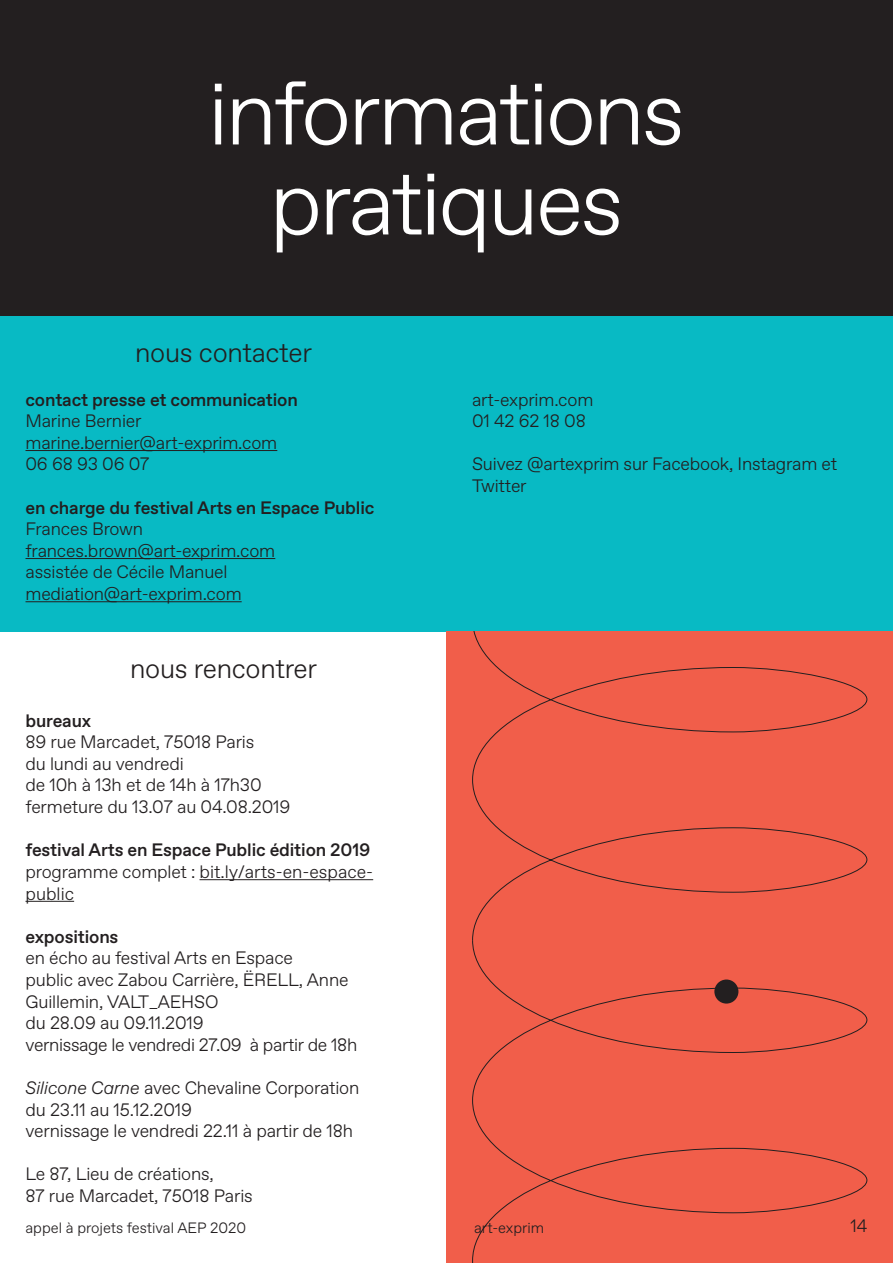
<style>
.page{position:relative;width:893px;height:1263px;background:#fff}
.page>*{position:absolute;margin:0;border:0;box-sizing:border-box;transform-origin:0 0}
.t1{font:300 90px/90px "Favorit Std";letter-spacing:-.03em;color:#fff;text-align:center}
.t2{font:300 27px "Favorit Std";letter-spacing:-.01em;color:#231f20}
.t3{font:300 18px/21.6px "Favorit Std";letter-spacing:-.01em;color:#231f20}
.t4{font:500 18px "Favorit Std";letter-spacing:-.01em;color:#231f20}
.t5{font:300 15px "Favorit Std";color:#231f20}
.s1{font-style:italic}
</style>
<div class="page">
<div style="left:0;top:316px;width:893px;height:315px;background:#08bac4"></div>
<div style="left:446px;top:631px;width:447px;height:632px;background:#f15e4a"></div>
<div style="left:0;top:0;width:893px;height:316px;background:#231f20"></div>
<hr style="left:200px;top:879px;width:173px;height:1px;background:#231f20">
<hr style="left:26px;top:901px;width:48px;height:1px;background:#231f20">
<hr style="left:26px;top:450px;width:251px;height:1px;background:#231f20">
<hr style="left:26px;top:558px;width:249px;height:1px;background:#231f20">
<hr style="left:26px;top:601px;width:216px;height:1px;background:#231f20">
<svg style="left:472px;top:941px;width:396px;height:322px"></svg>
<svg style="left:472px;top:631px;width:396px;height:310px"></svg>
<h1 class="t1" style="left:208px;top:65px;width:478px">informations pratiques</h1>
<h2 class="t2" style="left:135px;top:335px;width:178px">nous contacter</h2>
<p class="t4" style="left:26px;top:387px;width:274px">contact presse et communication</p>
<p class="t3" style="left:26px;top:409px;width:253px">Marine Bernier marine.bernier@art-exprim.com<br>06 68 93 06 07</p>
<p class="t4" style="left:26px;top:495px;width:350px">en charge du festival Arts en Espace Public</p>
<p class="t3" style="left:26px;top:517px;width:251px">Frances Brown frances.brown@art-exprim.com assistée de Cécile Manuel mediation@art-exprim.com</p>
<h2 class="t2" style="left:130px;top:651px;width:188px">nous rencontrer</h2>
<p class="t4" style="left:26px;top:708px;width:67px">bureaux</p>
<p class="t3" style="left:26px;top:730px;width:266px">89 rue Marcadet, 75018 Paris<br>du lundi au vendredi<br>de 10h à 13h et de 14h à 17h30 fermeture du 13.07 au 04.08.2019</p>
<p class="t4" style="left:26px;top:838px;width:347px">festival Arts en Espace Public édition 2019</p>
<p class="t3" style="left:26px;top:860px;width:349px">programme complet : bit.ly/arts-en-espace&shy;public</p>
<p class="t4" style="left:26px;top:924px;width:94px">expositions</p>
<p class="t3" style="left:26px;top:946px;width:333px">en écho au festival Arts en Espace<br>public avec Zabou Carrière, ËRELL, Anne<br>Guillemin, VALT_AEHSO<br>du 28.09 au 09.11.2019<br>vernissage le vendredi 27.09 à partir de 18h</p>
<p class="t3" style="left:26px;top:1076px;width:335px"><span class="s1">Silicone Carne</span> avec Chevaline Corporation du 23.11 au 15.12.2019<br>vernissage le vendredi 22.11 à partir de 18h</p>
<p class="t3" style="left:26px;top:1162px;width:229px">Le 87, Lieu de créations,<br>87 rue Marcadet, 75018 Paris</p>
<p class="t3" style="left:472px;top:388px;width:123px">art-exprim.com<br>01 42 62 18 08</p>
<p class="t3" style="left:472px;top:453px;width:367px">Suivez @artexprim sur Facebook, Instagram et<br>Twitter</p>
<p class="t5" style="left:26px;top:1217px;width:222px">appel à projets festival AEP 2020</p>
<p class="t5" style="left:474px;top:1217px;width:72px">art-exprim</p>
<p class="t3" style="left:850px;top:1214px;width:19px">14</p>
</div>
